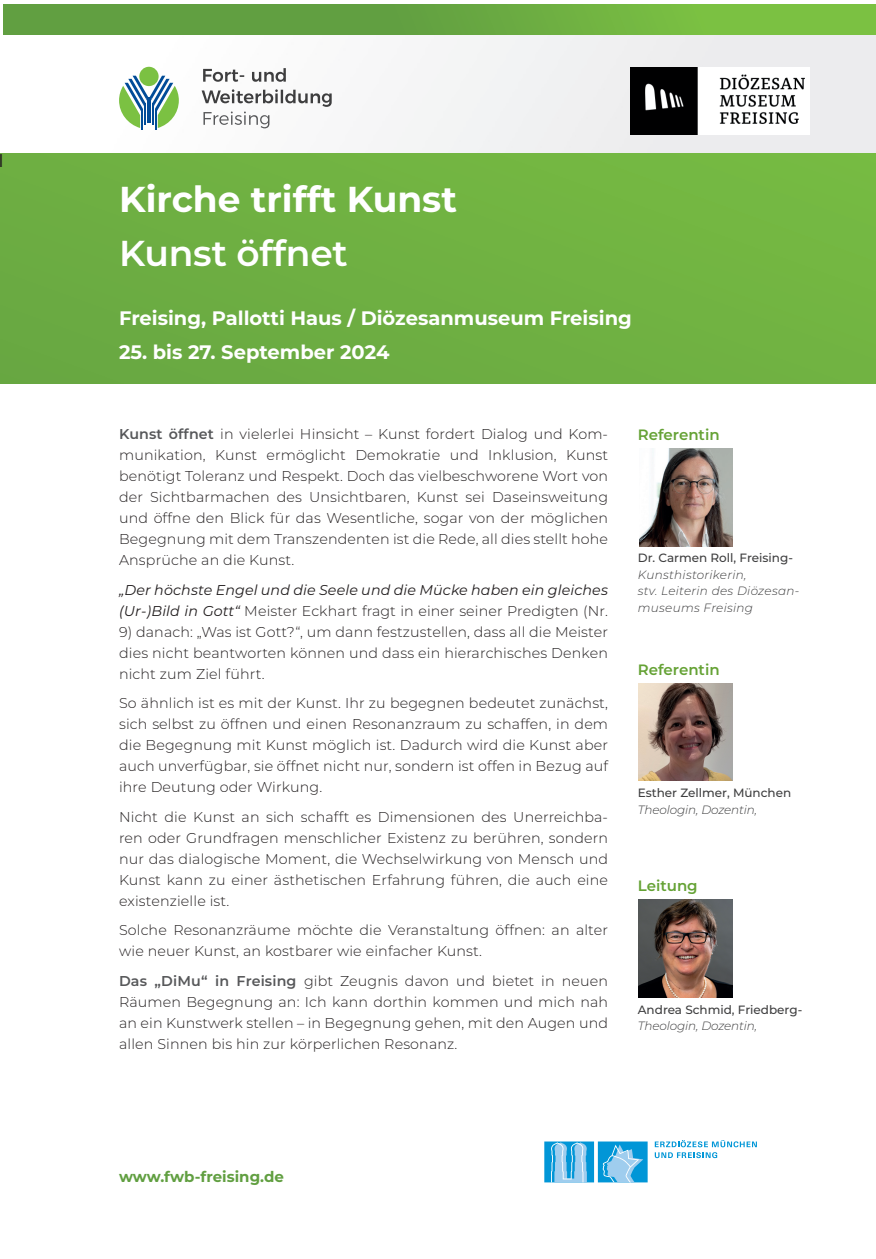
<style>
.page{position:relative;width:876px;height:1259px;background:#fff}
.page>*{position:absolute;margin:0;border:0;box-sizing:border-box;transform-origin:0 0}
.t1{font:700 36px "Montserrat";color:#fff}
.t2{font:600 36px "Montserrat";letter-spacing:-.005em;color:#fff}
.t3{font:700 19.5px "Montserrat";color:#fff}
.t4{font:18px "Arial";color:#231f20}
.t5{font:600 15px "Montserrat";color:#65a235}
.t6{font:700 15px "Montserrat";color:#619f41}
.t7{font:300 14.25px/21px "Montserrat";letter-spacing:.01em;color:#231f20;text-align:justify}
.t8{font:italic 14.25px/21px "Montserrat";letter-spacing:.01em;color:#231f20}
.t9{font:500 12px "Montserrat";color:#3e3e3f}
.t10{font:italic 300 12px/16.5px "Montserrat";letter-spacing:.015em;color:#3e3e3f}
.t11{font:italic 300 12px "Montserrat";letter-spacing:-.01em;color:#3e3e3f}
.s1{font-weight:600;color:#57585a}
.s2{font-weight:300;font-style:normal}
</style>
<div class="page">
<img style="left:0;top:34px;width:876px;height:120px">
<div style="left:3px;top:4px;width:873px;height:30px;background:linear-gradient(to right,#599541,#7cc242)"></div>
<div style="left:139px;top:67px;width:20px;height:19px;background:#7bc142;border-radius:50%"></div>
<svg style="left:119px;top:76px;width:60px;height:53px"></svg>
<svg style="left:202px;top:89px;width:130px;height:39px"></svg>
<svg style="left:203px;top:68px;width:83px;height:14px"></svg>
<svg style="left:655px;top:1140px;width:102px;height:18px"></svg>
<div style="left:544px;top:1141px;width:50px;height:41px;background:#0196d7"></div>
<svg style="left:551px;top:1142px;width:36px;height:40px"></svg>
<div style="left:598px;top:1141px;width:50px;height:41px;background:#0196d7"></div>
<svg style="left:603px;top:1144px;width:40px;height:38px"></svg>
<img style="left:639px;top:448px;width:94px;height:98px">
<div style="left:0;top:154px;width:876px;height:229px;background:#6fb142"></div>
<img style="left:638px;top:683px;width:94px;height:98px">
<img style="left:630px;top:68px;width:179px;height:67px">
<img style="left:639px;top:899px;width:93px;height:98px">
<p class="t4" style="left:0;top:148px;width:5px">l</p>
<h1 class="t1" style="left:119px;top:173px;width:340px">Kirche trifft Kunst</h1>
<h1 class="t2" style="left:119px;top:228px;width:230px">Kunst öffnet</h1>
<h2 class="t3" style="left:119px;top:304px;width:514px">Freising, Pallotti Haus / Diözesanmuseum Freising</h2>
<h2 class="t3" style="left:119px;top:337px;width:272px">25. bis 27. September 2024</h2>
<p class="t7" style="left:119px;top:423px;width:491px"><span class="s1">Kunst öffnet</span> in vielerlei Hinsicht – Kunst fordert Dialog und Kom&shy;munikation, Kunst ermöglicht Demokratie und Inklusion, Kunst benötigt Toleranz und Respekt. Doch das vielbeschworene Wort von der Sichtbarmachen des Unsichtbaren, Kunst sei Daseinsweitung und öffne den Blick für das Wesentliche, sogar von der möglichen Begegnung mit dem Transzendenten ist die Rede, all dies stellt hohe Ansprüche an die Kunst.</p>
<p class="t8" style="left:119px;top:578px;width:490px">„Der höchste Engel und die Seele und die Mücke haben ein gleiches (Ur-)Bild in Gott“ <span class="s2">Meister Eckhart fragt in einer seiner Predigten (Nr.</span></p>
<p class="t7" style="left:119px;top:621px;width:490px">9) danach: „Was ist Gott?“, um dann festzustellen, dass all die Meister dies nicht beantworten können und dass ein hierarchisches Denken nicht zum Ziel führt.</p>
<p class="t7" style="left:119px;top:692px;width:491px">So ähnlich ist es mit der Kunst. Ihr zu begegnen bedeutet zunächst, sich selbst zu öffnen und einen Resonanzraum zu schaffen, in dem die Begegnung mit Kunst möglich ist. Dadurch wird die Kunst aber auch unverfügbar, sie öffnet nicht nur, sondern ist offen in Bezug auf ihre Deutung oder Wirkung.</p>
<p class="t7" style="left:119px;top:806px;width:490px">Nicht die Kunst an sich schafft es Dimensionen des Unerreichba&shy;ren oder Grundfragen menschlicher Existenz zu berühren, sondern nur das dialogische Moment, die Wechselwirkung von Mensch und Kunst kann zu einer ästhetischen Erfahrung führen, die auch eine existenzielle ist.</p>
<p class="t7" style="left:119px;top:919px;width:491px">Solche Resonanzräume möchte die Veranstaltung öffnen: an alter wie neuer Kunst, an kostbarer wie einfacher Kunst.</p>
<p class="t7" style="left:119px;top:970px;width:490px"><span class="s1">Das „DiMu“ in Freising</span> gibt Zeugnis davon und bietet in neuen Räumen Begegnung an: Ich kann dorthin kommen und mich nah an ein Kunstwerk stellen – in Begegnung gehen, mit den Augen und allen Sinnen bis hin zur körperlichen Resonanz.</p>
<p class="t5" style="left:638px;top:424px;width:83px">Referentin</p>
<p class="t9" style="left:638px;top:550px;width:157px">Dr. Carmen Roll, Freising-</p>
<p class="t10" style="left:638px;top:566px;width:163px">Kunsthistorikerin,<br>stv. Leiterin des Diözesan&shy;museums Freising</p>
<p class="t5" style="left:638px;top:659px;width:83px">Referentin</p>
<p class="t9" style="left:638px;top:784px;width:155px">Esther Zellmer, München</p>
<p class="t11" style="left:638px;top:801px;width:121px">Theologin, Dozentin,</p>
<p class="t5" style="left:638px;top:875px;width:61px">Leitung</p>
<p class="t9" style="left:638px;top:1001px;width:166px">Andrea Schmid, Friedberg-</p>
<p class="t11" style="left:638px;top:1018px;width:121px">Theologin, Dozentin,</p>
<p class="t6" style="left:119px;top:1166px;width:166px">www.fwb-freising.de</p>
</div>
